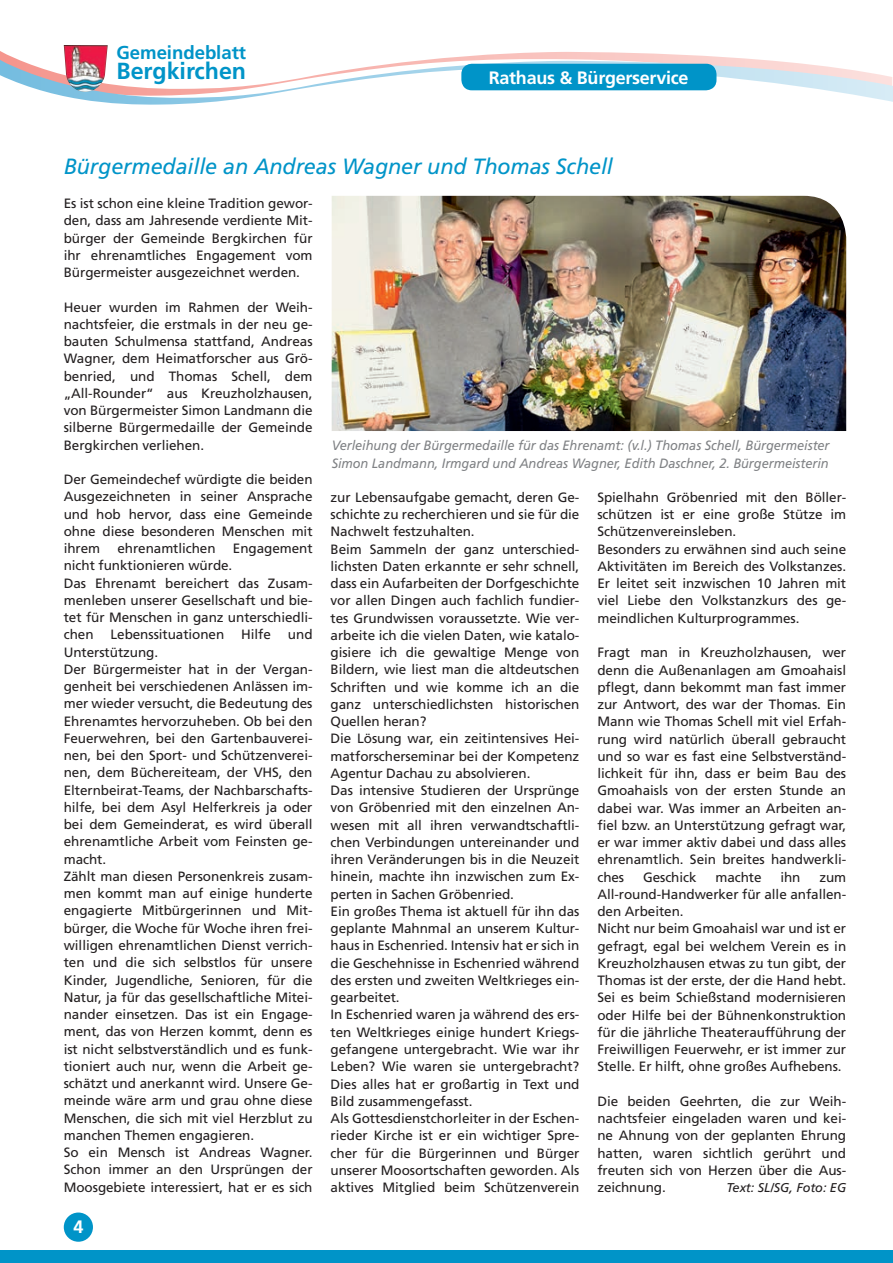
<style>
.page{position:relative;width:893px;height:1263px;background:#fff}
.page>*{position:absolute;margin:0;border:0;box-sizing:border-box;transform-origin:0 0}
.t1{font:700 23.25px "Frutiger";color:#0094c8}
.t2{font:italic 22.05px "Frutiger";letter-spacing:-.005em;color:#0094c8}
.t3{font:700 18.6px "Frutiger";letter-spacing:-.005em;color:#0094c8}
.t4{font:700 18px "Frutiger";letter-spacing:-.015em;color:#fff}
.t5{font:13.5px/17.2px "Frutiger";letter-spacing:-.005em;color:#231f20;text-align:justify}
.t6{font:italic 13.5px/18px "Frutiger";letter-spacing:-.005em;color:#808285;scale:.95 1}
.t7{font:italic 12.75px "Frutiger";letter-spacing:-.005em;color:#231f20}
</style>
<div class="page">
<svg style="left:0;top:53px;width:893px;height:52px"></svg>
<div style="left:461px;top:64px;width:255px;height:26px;background:#0094c8;border-radius:11px"></div>
<div style="left:0;top:1250px;width:893px;height:13px;background:#0094c8"></div>
<div style="left:64px;top:1212px;width:29px;height:30px;background:#0094c8;border-radius:50%"></div>
<img style="left:64px;top:45px;width:44px;height:49px">
<img style="left:332px;top:196px;width:514px;height:235px">
<h3 class="t3" style="left:117px;top:42px;width:131px">Gemeindeblatt</h3>
<h1 class="t1" style="left:117px;top:58px;width:131px">Bergkirchen</h1>
<h3 class="t4" style="left:489px;top:67px;width:201px">Rathaus &amp; Bürgerservice</h3>
<h2 class="t2" style="left:64px;top:154px;width:551px">Bürgermedaille an Andreas Wagner und Thomas Schell</h2>
<p class="t5" style="left:64px;top:195px;width:250px">Es ist schon eine kleine Tradition gewor&shy;den, dass am Jahresende verdiente Mit&shy;bürger der Gemeinde Bergkirchen für ihr ehrenamtliches Engagement vom Bürgermeister ausgezeichnet werden.</p>
<p class="t5" style="left:64px;top:298px;width:250px">Heuer wurden im Rahmen der Weih&shy;nachtsfeier, die erstmals in der neu ge&shy;bauten Schulmensa stattfand, Andreas Wagner, dem Heimatforscher aus Grö&shy;benried, und Thomas Schell, dem „All-Rounder“ aus Kreuzholzhausen, von Bürgermeister Simon Landmann die silberne Bürgermedaille der Gemeinde Bergkirchen verliehen.</p>
<p class="t5" style="left:64px;top:471px;width:250px">Der Gemeindechef würdigte die beiden Ausgezeichneten in seiner Ansprache und hob hervor, dass eine Gemeinde ohne diese besonderen Menschen mit ihrem</p>
<p class="t6" style="left:332px;top:436px;width:526px">Verleihung der Bürgermedaille für das Ehrenamt: (v.l.) Thomas Schell, Bürgermeister<br>Simon Landmann, Irmgard und Andreas Wagner, Edith Daschner, 2. Bürgermeisterin</p>
<p class="t5" style="left:331px;top:488px;width:250px;text-align:left">zur Lebensaufgabe gemacht, deren Ge&shy;schichte zu recherchieren und sie für die Nachwelt festzuhalten.<br>Beim Sammeln der ganz unterschied&shy;lichsten Daten erkannte er sehr schnell, dass ein Aufarbeiten der Dorfgeschichte vor allen Dingen auch fachlich fundier&shy;tes Grundwissen voraussetzte. Wie ver&shy;arbeite ich die vielen Daten, wie katalo&shy;gisiere ich die gewaltige Menge von Bildern, wie liest man die altdeutschen Schriften und wie komme ich an die ganz unterschiedlichsten historischen Quellen heran?<br>Die Lösung war, ein zeitintensives Hei&shy;matforscherseminar bei der Kompetenz Agentur Dachau zu absolvieren.<br>Das intensive Studieren der Ursprünge von Gröbenried mit den einzelnen An&shy;wesen mit all ihren verwandtschaftli&shy;chen Verbindungen untereinander und ihren Veränderungen bis in die Neuzeit hinein, machte ihn inzwischen zum Ex&shy;perten in Sachen Gröbenried.<br>Ein großes Thema ist aktuell für ihn das geplante Mahnmal an unserem Kultur&shy;haus in Eschenried. Intensiv hat er sich in die Geschehnisse in Eschenried während des ersten und zweiten Weltkrieges ein&shy;gearbeitet.<br>In Eschenried waren ja während des ers&shy;ten Weltkrieges einige hundert Kriegs&shy;gefangene untergebracht. Wie war ihr Leben? Wie waren sie untergebracht?<br>Dies alles hat er großartig in Text und Bild zusammengefasst.<br>Als Gottesdienstchorleiter in der Eschen&shy;rieder Kirche ist er ein wichtiger Spre&shy;cher für die Bürgerinnen und Bürger unserer Moosortschaften geworden. Als aktives Mitglied beim Schützenverein</p>
<p class="t5" style="left:597px;top:488px;width:250px;text-align:left">Spielhahn Gröbenried mit den Böller&shy;schützen ist er eine große Stütze im Schützenvereinsleben.<br>Besonders zu erwähnen sind auch seine Aktivitäten im Bereich des Volkstanzes.<br>Er leitet seit inzwischen 10 Jahren mit viel Liebe den Volkstanzkurs des ge&shy;meindlichen Kulturprogrammes.</p>
<p class="t5" style="left:118px;top:540px;width:100px">ehrenamtlichen</p>
<p class="t5" style="left:233px;top:540px;width:81px">Engagement</p>
<p class="t5" style="left:64px;top:557px;width:250px;text-align:left">nicht funktionieren würde.<br>Das Ehrenamt bereichert das Zusam&shy;menleben unserer Gesellschaft und bie&shy;tet für Menschen in ganz unterschiedli&shy;chen</p>
<p class="t5" style="left:111px;top:626px;width:115px">Lebenssituationen</p>
<p class="t5" style="left:241px;top:626px;width:31px">Hilfe</p>
<p class="t5" style="left:288px;top:626px;width:26px">und</p>
<p class="t5" style="left:64px;top:643px;width:250px;text-align:left">Unterstützung.<br>Der Bürgermeister hat in der Vergan&shy;genheit bei verschiedenen Anlässen im&shy;mer wieder versucht, die Bedeutung des Ehrenamtes hervorzuheben. Ob bei den Feuerwehren, bei den Gartenbauverei&shy;nen, bei den Sport- und Schützenverei&shy;nen, dem Büchereiteam, der VHS, den Elternbeirat-Teams, der Nachbarschafts&shy;hilfe, bei dem Asyl Helferkreis ja oder bei dem Gemeinderat, es wird überall ehrenamtliche Arbeit vom Feinsten ge&shy;macht.<br>Zählt man diesen Personenkreis zusam&shy;men kommt man auf einige hunderte engagierte Mitbürgerinnen und Mit&shy;bürger, die Woche für Woche ihren frei&shy;willigen ehrenamtlichen Dienst verrich&shy;ten und die sich selbstlos für unsere Kinder, Jugendliche, Senioren, für die Natur, ja für das gesellschaftliche Mitei&shy;nander einsetzen. Das ist ein Engage&shy;ment, das von Herzen kommt, denn es ist nicht selbstverständlich und es funk&shy;tioniert auch nur, wenn die Arbeit ge&shy;schätzt und anerkannt wird. Unsere Ge&shy;meinde wäre arm und grau ohne diese Menschen, die sich mit viel Herzblut zu manchen Themen engagieren.<br>So ein Mensch ist Andreas Wagner.<br>Schon immer an den Ursprüngen der Moosgebiete interessiert, hat er es sich</p>
<p class="t5" style="left:597px;top:644px;width:250px">Fragt man in Kreuzholzhausen, wer denn die Außenanlagen am Gmoahaisl pflegt, dann bekommt man fast immer zur Antwort, des war der Thomas. Ein Mann wie Thomas Schell mit viel Erfah&shy;rung wird natürlich überall gebraucht und so war es fast eine Selbstverständ&shy;lichkeit für ihn, dass er beim Bau des Gmoahaisls von der ersten Stunde an dabei war. Was immer an Arbeiten an&shy;fiel bzw. an Unterstützung gefragt war, er war immer aktiv dabei und dass alles ehrenamtlich. Sein breites handwerkli&shy;ches</p>
<p class="t5" style="left:643px;top:868px;width:55px">Geschick</p>
<p class="t5" style="left:715px;top:868px;width:48px">machte</p>
<p class="t5" style="left:780px;top:868px;width:22px">ihn</p>
<p class="t5" style="left:597px;top:868px;width:250px;text-align:left;text-indent:222px">zum All-round-Handwerker für alle anfallen&shy;den Arbeiten.<br>Nicht nur beim Gmoahaisl war und ist er gefragt, egal bei welchem Verein es in Kreuzholzhausen etwas zu tun gibt, der Thomas ist der erste, der die Hand hebt.<br>Sei es beim Schießstand modernisieren oder Hilfe bei der Bühnenkonstruktion für die jährliche Theateraufführung der Freiwilligen Feuerwehr, er ist immer zur Stelle. Er hilft, ohne großes Aufhebens.</p>
<p class="t5" style="left:597px;top:1092px;width:250px">Die beiden Geehrten, die zur Weih&shy;nachtsfeier eingeladen waren und kei&shy;ne Ahnung von der geplanten Ehrung hatten, waren sichtlich gerührt und freuten sich von Herzen über die Aus&shy;zeichnung.</p>
<p class="t7" style="left:726px;top:1180px;width:121px">Text: SL/SG, Foto: EG</p>
<h3 class="t4" style="left:73px;top:1216px;width:12px">4</h3>
</div>
